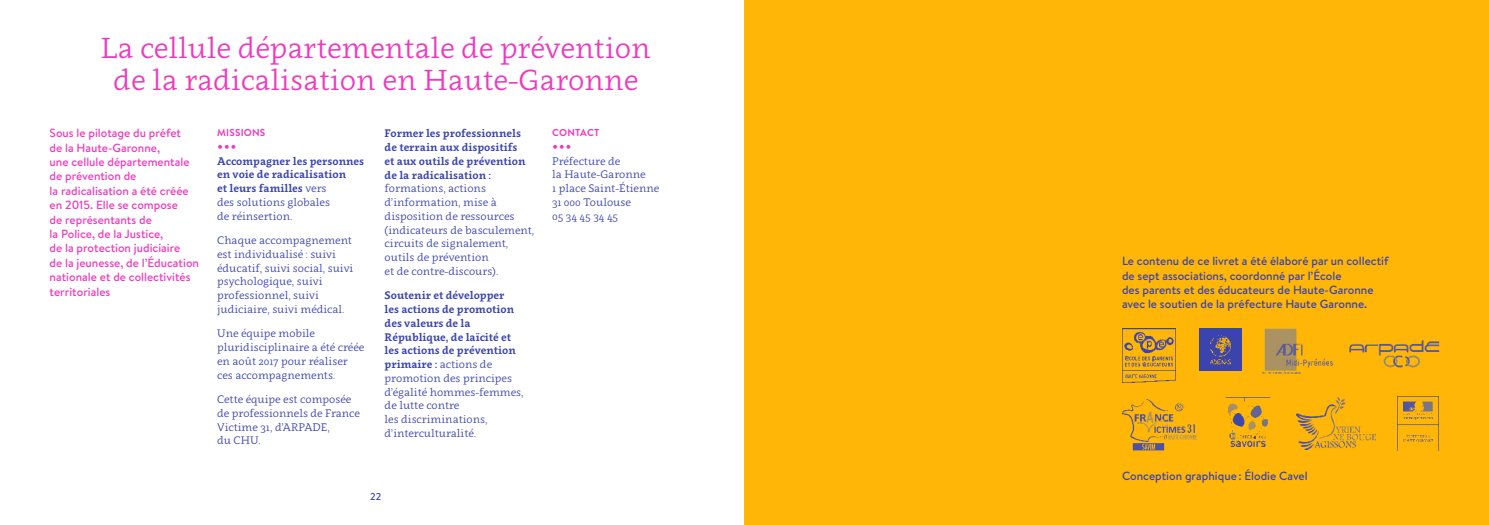
<style>
.page{position:relative;width:1489px;height:525px;background:#fff}
.page>*{position:absolute;margin:0;border:0;box-sizing:border-box;transform-origin:0 0}
.t1{font:28.75px/32.5px "Clavo";color:#ec3bbe;text-align:center}
.t2{font:500 16.25px "Brandon Text";color:#ec3bbe}
.t3{font:500 11.88px/14.4px "Brandon Text";color:#ec3bbe}
.t4{font:500 11.88px/14.4px "Brandon Text";color:#3b44ac}
.t5{font:10.88px/13.8px "Clavo";color:#3b44ac}
.t6{font:700 10.88px/13.8px "Clavo";color:#3b44ac}
.t7{font:700 10px "Brandon Text";letter-spacing:.02em;color:#ec3bbe}
.t8{font:500 10px "Brandon Text";color:#3b44ac}
.s1{font-weight:400}
</style>
<div class="page">
<div style="left:744px;top:0;width:744px;height:524px;background:#ffb607"></div>
<img style="left:1122px;top:329px;width:53px;height:54px">
<img style="left:1199px;top:328px;width:42px;height:42px">
<img style="left:1225px;top:397px;width:45px;height:50px">
<img style="left:1296px;top:397px;width:79px;height:52px">
<img style="left:1122px;top:399px;width:75px;height:52px">
<img style="left:1349px;top:340px;width:90px;height:27px">
<img style="left:1262px;top:328px;width:72px;height:46px">
<img style="left:1397px;top:396px;width:41px;height:54px">
<h1 class="t1" style="left:101px;top:30px;width:551px">La cellule départementale de prévention de la radicalisation en Haute-Garonne</h1>
<p class="t3" style="left:50px;top:126px;width:151px">Sous le pilotage du préfet<br>de la Haute-Garonne,<br>une cellule départementale de prévention de<br>la radicalisation a été créée en 2015. Elle se compose<br>de représentants de<br>la Police, de la Justice,<br>de la protection judiciaire<br>de la jeunesse, de l’Éducation nationale et de collectivités territoriales</p>
<p class="t7" style="left:217px;top:125px;width:50px">MISSIONS</p>
<h2 class="t2" style="left:217px;top:134px;width:21px">•••</h2>
<p class="t6" style="left:217px;top:153px;width:149px">Accompagner les personnes en voie de radicalisation<br>et leurs familles <span class="s1">vers<br>des solutions globales<br>de réinsertion.</span></p>
<p class="t5" style="left:217px;top:233px;width:138px">Chaque accompagnement est individualisé : suivi éducatif, suivi social, suivi psychologique, suivi professionnel, suivi judiciaire, suivi médical.</p>
<p class="t5" style="left:217px;top:326px;width:149px">Une équipe mobile pluridisciplinaire a été créée en août 2017 pour réaliser ces accompagnements.</p>
<p class="t5" style="left:217px;top:392px;width:144px">Cette équipe est composée de professionnels de France<br>Victime 31, d’ARPADE,<br>du CHU.</p>
<p class="t6" style="left:384px;top:126px;width:142px">Former les professionnels de terrain aux dispositifs et aux outils de prévention de la radicalisation :</p>
<p class="t5" style="left:384px;top:181px;width:151px">formations, actions d’information, mise à disposition de ressources (indicateurs de basculement, circuits de signalement, outils de prévention<br>et de contre-discours).</p>
<p class="t6" style="left:384px;top:288px;width:140px">Soutenir et développer<br>les actions de promotion des valeurs de la<br>République, de laïcité et les actions de prévention primaire : <span class="s1">actions de promotion des principes d’égalité hommes-femmes, de lutte contre<br>les discriminations, d’interculturalité.</span></p>
<p class="t7" style="left:552px;top:125px;width:49px">CONTACT</p>
<h2 class="t2" style="left:552px;top:134px;width:21px">•••</h2>
<p class="t5" style="left:552px;top:153px;width:109px">Préfecture de<br>la Haute-Garonne<br>1 place Saint-Étienne<br>31 000 Toulouse<br>05 34 45 34 45</p>
<p class="t8" style="left:370px;top:490px;width:13px">22</p>
<p class="t4" style="left:1121px;top:253px;width:268px">Le contenu de ce livret a été élaboré par un collectif de sept associations, coordonné par l’École<br>des parents et des éducateurs de Haute-Garonne avec le soutien de la préfecture Haute Garonne.</p>
<p class="t4" style="left:1121px;top:468px;width:187px">Conception graphique: Élodie Cavel</p>
</div>
